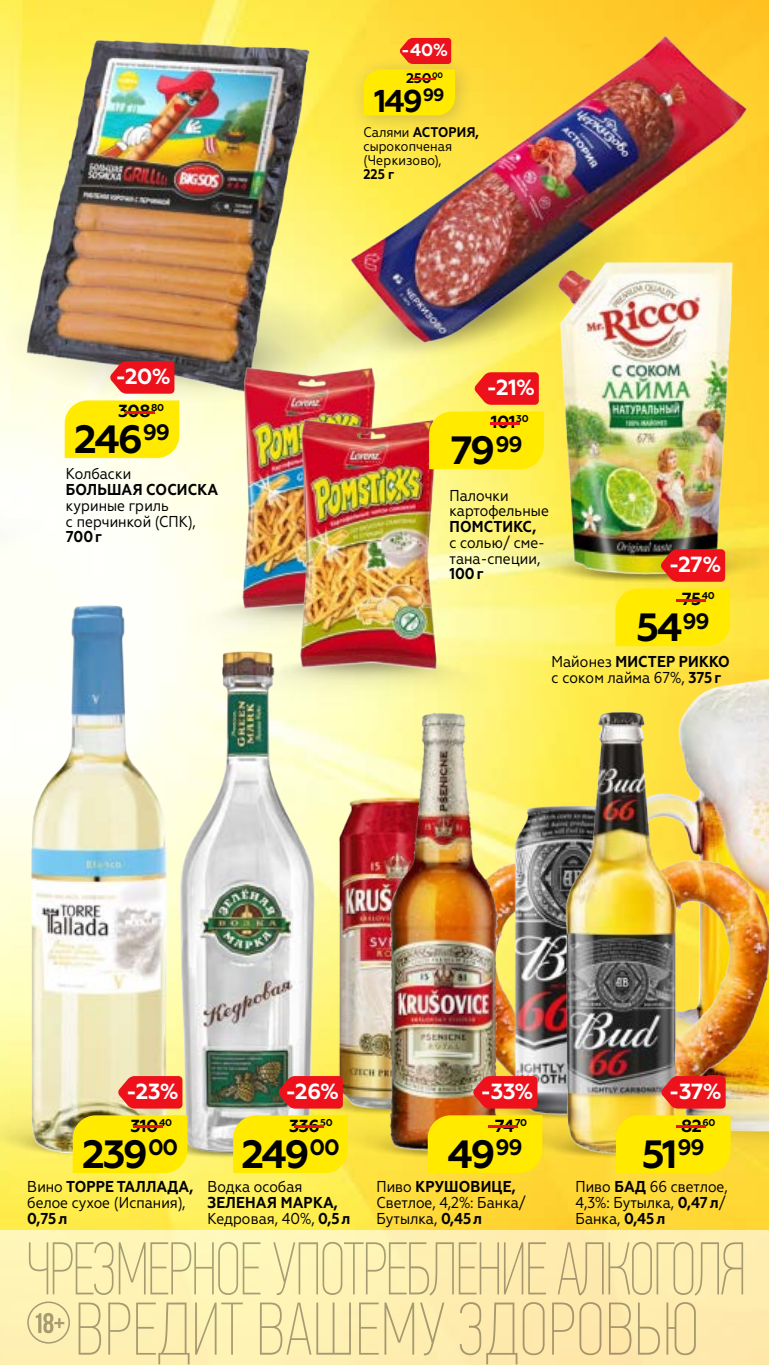
<style>
.page{position:relative;width:769px;height:1365px;background:#fff}
.page>*{position:absolute;margin:0;border:0;box-sizing:border-box;transform-origin:0 0}
.t1{font:700 39.38px "Geometria";letter-spacing:-.06em;color:#000}
.t2{font:700 31.5px "Geometria";color:#000}
.t3{font:700 21.88px "Geometria";color:#fff}
.t4{font:700 17.5px "Geometria";letter-spacing:-.03em;color:#000}
.t5{font:700 17.5px "Geometria";color:#ed111c;scale:5.5 1}
.t6{font:700 17.5px "Geometria";color:#fff}
.t7{font:15.75px/15.8px "Geometria Narrow";color:#000}
.t8{font:700 15.75px/15.8px "Geometria Narrow";letter-spacing:.01em;color:#000}
.t9{font:14px/14px "Geometria Narrow";color:#000}
.t10{font:700 14px "Geometria";color:#000}
.t11{font:700 14px "Geometria Narrow";color:#000}
.t12{font:700 14px "Geometria";color:#ed111c;scale:5.5 1}
.t13{font:700 9.97px "Geometria";letter-spacing:-.03em;color:#000}
.s1{font-weight:700}
.s2{font-weight:400}
</style>
<div class="page">
<img style="left:0;top:0;width:769px;height:1230px">
<div style="left:577px;top:1159px;width:192px;height:32px;background:#ffd939"></div>
<img style="left:604px;top:651px;width:165px;height:65px">
<img style="left:695px;top:716px;width:74px;height:314px">
<img style="left:695px;top:1030px;width:74px;height:65px">
<div style="left:0;top:1230px;width:769px;height:134px;background:#fff0b2"></div>
<svg style="left:79px;top:1302px;width:617px;height:62px"></svg>
<svg style="left:29px;top:1241px;width:714px;height:54px"></svg>
<div style="left:27px;top:1301px;width:43px;height:42px;border:1px solid #c3c2c2;border-radius:50%"></div>
<svg style="left:36px;top:1313px;width:28px;height:19px"></svg>
<img style="left:0;top:585px;width:209px;height:587px">
<img style="left:99px;top:1099px;width:52px;height:16px">
<img style="left:151px;top:635px;width:188px;height:528px">
<img style="left:0;top:1125px;width:50px;height:105px">
<img style="left:244px;top:1051px;width:62px;height:64px">
<img style="left:306px;top:797px;width:45px;height:299px">
<img style="left:300px;top:1096px;width:128px;height:63px">
<img style="left:351px;top:707px;width:181px;height:447px">
<img style="left:422px;top:1055px;width:312px;height:66px">
<img style="left:494px;top:801px;width:38px;height:274px">
<img style="left:471px;top:1095px;width:298px;height:64px">
<img style="left:532px;top:702px;width:163px;height:462px">
<img style="left:0;top:481px;width:70px;height:85px">
<img style="left:0;top:496px;width:46px;height:91px">
<img style="left:0;top:259px;width:181px;height:170px">
<img style="left:13px;top:38px;width:302px;height:360px">
<img style="left:163px;top:595px;width:77px;height:63px">
<img style="left:181px;top:360px;width:65px;height:255px">
<img style="left:220px;top:654px;width:295px;height:62px">
<img style="left:240px;top:416px;width:255px;height:255px">
<img style="left:246px;top:142px;width:230px;height:284px">
<img style="left:339px;top:0;width:420px;height:389px">
<img style="left:471px;top:509px;width:298px;height:76px">
<img style="left:476px;top:245px;width:290px;height:334px">
<svg style="left:118px;top:1075px;width:64px;height:33px;background:#ec2a2d"></svg>
<div style="left:73px;top:1115px;width:114px;height:57px;background:#ffea00"></div>
<svg style="left:278px;top:1075px;width:65px;height:33px;background:#dc1e23"></svg>
<div style="left:233px;top:1115px;width:115px;height:57px;background:#ffea00"></div>
<svg style="left:473px;top:1075px;width:64px;height:33px;background:#e72125"></svg>
<div style="left:428px;top:1115px;width:114px;height:57px;background:#ffea00"></div>
<svg style="left:661px;top:1075px;width:65px;height:33px;background:#e72328"></svg>
<div style="left:616px;top:1115px;width:115px;height:57px;background:#ffea00"></div>
<div style="left:349px;top:55px;width:125px;height:80px;background:#646160;opacity:.3"></div>
<svg style="left:363px;top:38px;width:92px;height:77px;background:#fac014"></svg>
<svg style="left:474px;top:372px;width:65px;height:33px;background:#ee2a24"></svg>
<div style="left:429px;top:411px;width:115px;height:58px;background:#ffea00"></div>
<svg style="left:110px;top:361px;width:64px;height:32px;background:#e92229"></svg>
<div style="left:65px;top:400px;width:114px;height:58px;background:#ffea00"></div>
<svg style="left:661px;top:549px;width:64px;height:32px;background:#e31b1d"></svg>
<div style="left:615px;top:588px;width:115px;height:58px;background:#ffea00"></div>
<h3 class="t3" style="left:115px;top:363px;width:57px">-20%</h3>
<p class="t13" style="left:151px;top:402px;width:14px">80</p>
<p class="t4" style="left:118px;top:400px;width:34px">308</p>
<p class="t5" style="left:116px;top:400px;width:10px">-</p>
<h1 class="t1" style="left:74px;top:416px;width:97px">246<sup>99</sup></h1>
<p class="t7" style="left:66px;top:466px;width:67px">Колбаски</p>
<p class="t8" style="left:66px;top:482px;width:154px">БОЛЬШАЯ СОСИСКА</p>
<p class="t7" style="left:66px;top:497px;width:131px">куриные гриль<br>с перчинкой (СПК),</p>
<p class="t8" style="left:66px;top:529px;width:38px">700 г</p>
<p class="t6" style="left:401px;top:40px;width:49px">-40%</p>
<h2 class="t2" style="left:374px;top:82px;width:72px">149<sup>99</sup></h2>
<p class="t10" style="left:406px;top:69px;width:38px">250<sup>00</sup></p>
<p class="t12" style="left:404px;top:69px;width:9px">-</p>
<p class="t9" style="left:363px;top:125px;width:117px">Салями <span class="s1">АСТОРИЯ, </span>сырокопченая (Черкизово),</p>
<p class="t11" style="left:363px;top:165px;width:32px">225 г</p>
<h3 class="t3" style="left:487px;top:374px;width:50px">-21%</h3>
<p class="t13" style="left:516px;top:413px;width:14px">30</p>
<p class="t4" style="left:491px;top:411px;width:26px">101</p>
<p class="t5" style="left:480px;top:411px;width:10px">-</p>
<h1 class="t1" style="left:450px;top:427px;width:74px">79<sup>99</sup></h1>
<p class="t7" style="left:449px;top:487px;width:101px">Палочки картофельные</p>
<p class="t8" style="left:450px;top:519px;width:88px">ПОМСТИКС,</p>
<p class="t7" style="left:449px;top:534px;width:97px">с солью/ сме&shy;тана-специи,</p>
<p class="t8" style="left:449px;top:566px;width:36px">100 г</p>
<h3 class="t3" style="left:669px;top:551px;width:54px">-27%</h3>
<p class="t13" style="left:702px;top:590px;width:15px">40</p>
<p class="t4" style="left:682px;top:588px;width:21px">75</p>
<p class="t5" style="left:667px;top:588px;width:10px">-</p>
<h1 class="t1" style="left:636px;top:604px;width:75px">54<sup>99</sup></h1>
<p class="t7" style="left:551px;top:653px;width:180px">Майонез <span class="s1">МИСТЕР РИККО </span>с соком лайма 67%, <span class="s1">375 г</span></p>
<h3 class="t3" style="left:126px;top:1077px;width:54px">-23%</h3>
<h3 class="t3" style="left:286px;top:1077px;width:55px">-26%</h3>
<h3 class="t3" style="left:480px;top:1077px;width:55px">-33%</h3>
<h3 class="t3" style="left:669px;top:1077px;width:55px">-37%</h3>
<p class="t4" style="left:131px;top:1115px;width:43px">310<sup>40</sup></p>
<p class="t5" style="left:124px;top:1115px;width:10px">-</p>
<p class="t13" style="left:320px;top:1116px;width:14px">50</p>
<p class="t4" style="left:289px;top:1115px;width:32px">336</p>
<p class="t5" style="left:284px;top:1115px;width:10px">-</p>
<p class="t13" style="left:515px;top:1116px;width:14px">70</p>
<p class="t4" style="left:495px;top:1115px;width:21px">74</p>
<p class="t5" style="left:479px;top:1115px;width:10px">-</p>
<p class="t13" style="left:702px;top:1116px;width:14px">60</p>
<p class="t4" style="left:681px;top:1115px;width:22px">82</p>
<p class="t5" style="left:667px;top:1115px;width:10px">-</p>
<h1 class="t1" style="left:82px;top:1130px;width:98px">239<sup>00</sup></h1>
<h1 class="t1" style="left:241px;top:1130px;width:100px">249<sup>00</sup></h1>
<h1 class="t1" style="left:448px;top:1130px;width:77px">49<sup>99</sup></h1>
<h1 class="t1" style="left:642px;top:1130px;width:64px">51<sup>99</sup></h1>
<p class="t7" style="left:27px;top:1178px;width:168px">Вино <span class="s1">ТОРРЕ ТАЛЛАДА, </span>белое сухое (Испания),</p>
<p class="t8" style="left:27px;top:1210px;width:41px">0,75 л</p>
<p class="t7" style="left:208px;top:1178px;width:96px">Водка особая</p>
<p class="t8" style="left:208px;top:1194px;width:144px">ЗЕЛЕНАЯ МАРКА,<br><span class="s2">Кедровая, 40%,</span> 0,5 л</p>
<p class="t7" style="left:377px;top:1178px;width:151px">Пиво <span class="s1">КРУШОВИЦЕ,<br></span>Светлое, 4,2%: Банка/<br>Бутылка, <span class="s1">0,45 л</span></p>
<p class="t7" style="left:575px;top:1178px;width:154px;text-align:justify">Пиво <span class="s1">БАД</span> 66 светлое, 4,3%: Бутылка, <span class="s1">0,47 л</span>/ Банка, <span class="s1">0,45 л</span></p>
</div>
